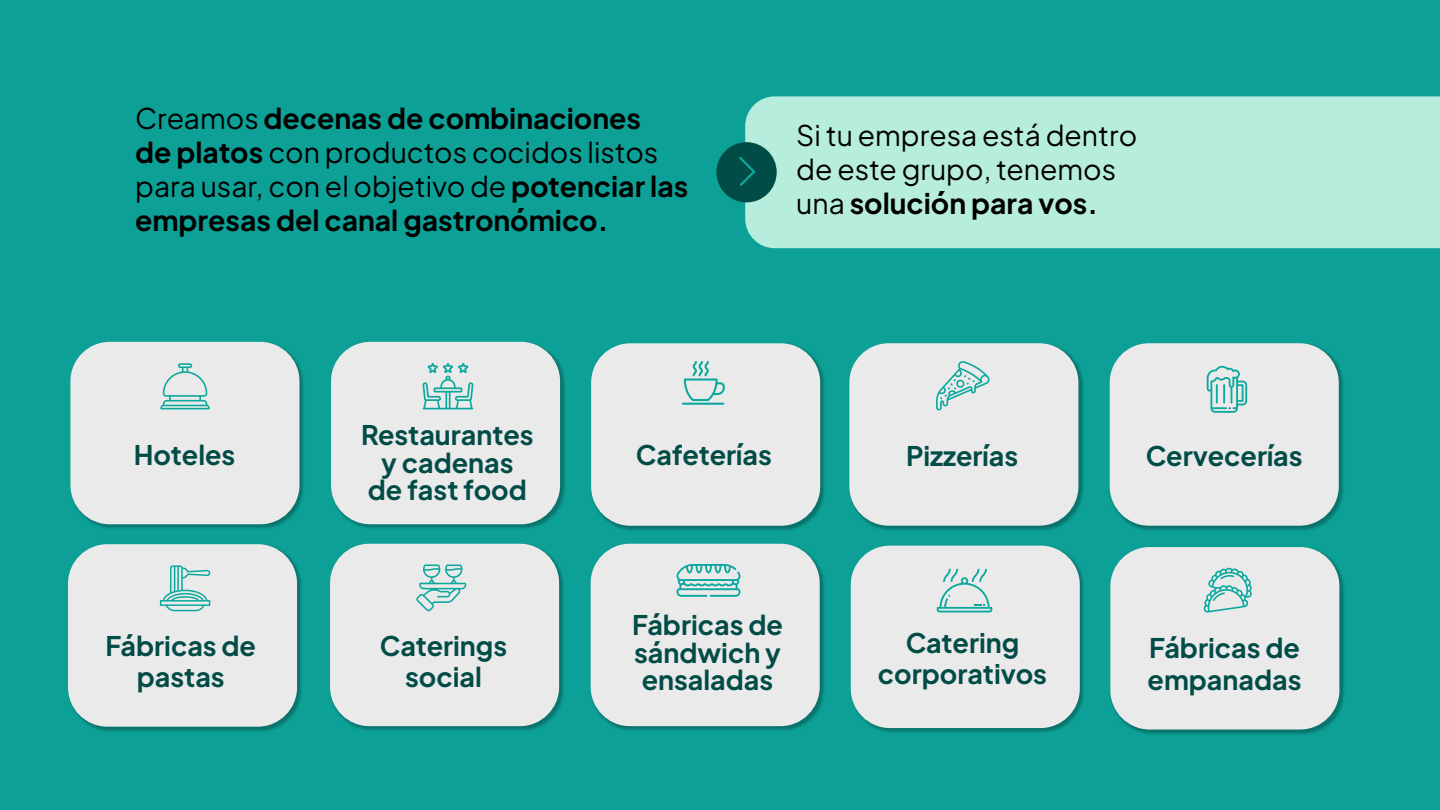
<style>
.page{position:relative;width:1440px;height:810px;background:#0da096}
.page>*{position:absolute;margin:0;border:0;box-sizing:border-box;transform-origin:0 0}
.t1{font:700 28.28px/34px "Plus Jakarta Sans";color:#000}
.t2{font:28.28px/34px "Plus Jakarta Sans";color:#000}
.t3{font:700 26.92px/27.5px "Plus Jakarta Sans";color:#024c47;text-align:center}
.s1{font-weight:400}
.s2{font-weight:700}
</style>
<div class="page">
<img style="left:850px;top:545px;width:234px;height:188px">
<div style="left:851px;top:546px;width:229px;height:182px;background:#eaeaea;border-radius:39px"></div>
<img style="left:71px;top:341px;width:233px;height:187px">
<div style="left:70px;top:342px;width:229px;height:182px;background:#eaeaea;border-radius:39px"></div>
<img style="left:331px;top:341px;width:234px;height:187px">
<div style="left:331px;top:342px;width:229px;height:182px;background:#eaeaea;border-radius:39px"></div>
<img style="left:591px;top:343px;width:234px;height:187px">
<div style="left:591px;top:343px;width:229px;height:183px;background:#eaeaea;border-radius:39px"></div>
<img style="left:1111px;top:547px;width:234px;height:187px">
<div style="left:1110px;top:547px;width:229px;height:183px;background:#eaeaea;border-radius:39px"></div>
<img style="left:68px;top:544px;width:234px;height:187px">
<div style="left:68px;top:544px;width:229px;height:183px;background:#eaeaea;border-radius:39px"></div>
<img style="left:330px;top:543px;width:234px;height:187px">
<div style="left:330px;top:544px;width:229px;height:182px;background:#eaeaea;border-radius:39px"></div>
<img style="left:590px;top:543px;width:235px;height:188px">
<div style="left:591px;top:544px;width:229px;height:182px;background:#eaeaea;border-radius:39px"></div>
<img style="left:850px;top:343px;width:234px;height:187px">
<div style="left:849px;top:343px;width:229px;height:183px;background:#eaeaea;border-radius:39px"></div>
<svg style="left:937px;top:569px;width:55px;height:43px"></svg>
<svg style="left:160px;top:363px;width:50px;height:46px"></svg>
<svg style="left:422px;top:363px;width:51px;height:46px"></svg>
<svg style="left:682px;top:361px;width:43px;height:44px"></svg>
<svg style="left:1204px;top:567px;width:48px;height:46px"></svg>
<svg style="left:160px;top:565px;width:50px;height:46px"></svg>
<svg style="left:416px;top:565px;width:50px;height:47px"></svg>
<svg style="left:676px;top:564px;width:65px;height:33px"></svg>
<svg style="left:936px;top:361px;width:54px;height:49px"></svg>
<img style="left:1109px;top:343px;width:235px;height:187px">
<div style="left:1110px;top:343px;width:229px;height:183px;background:#eaeaea;border-radius:39px"></div>
<svg style="left:1207px;top:366px;width:40px;height:47px"></svg>
<div style="left:745px;top:96px;width:695px;height:152px;background:#b7eddd"></div>
<div style="left:716px;top:142px;width:61px;height:60px;background:#024c47;border-radius:50%"></div>
<svg style="left:739px;top:157px;width:16px;height:29px"></svg>
<p class="t1" style="left:135px;top:104px;width:555px"><span class="s1">Creamos</span> decenas de combinaciones<br>de platos <span class="s1">con productos cocidos listos para usar, con el objetivo de</span> potenciar las empresas del canal gastronómico.</p>
<p class="t2" style="left:796px;top:116px;width:342px">Si tu empresa está dentro de este grupo, tenemos una <span class="s2">solución para vos.</span></p>
<p class="t3" style="left:361px;top:423px;width:174px">Restaurantes y cadenas de fast food</p>
<p class="t3" style="left:134px;top:443px;width:103px">Hoteles</p>
<p class="t3" style="left:636px;top:443px;width:137px">Cafeterías</p>
<p class="t3" style="left:906px;top:445px;width:114px">Pizzerías</p>
<p class="t3" style="left:1146px;top:445px;width:158px">Cervecerías</p>
<p class="t3" style="left:105px;top:632px;width:152px;line-height:31.1px">Fábricas de pastas</p>
<p class="t3" style="left:380px;top:632px;width:129px;line-height:31.1px">Caterings social</p>
<p class="t3" style="left:632px;top:613px;width:152px;text-align:justify">Fábricas de sándwich y ensaladas</p>
<p class="t3" style="left:878px;top:629px;width:171px;line-height:31.5px">Catering corporativos</p>
<p class="t3" style="left:1148px;top:635px;width:156px;line-height:31.1px;text-align:left">Fábricas de empanadas</p>
</div>
